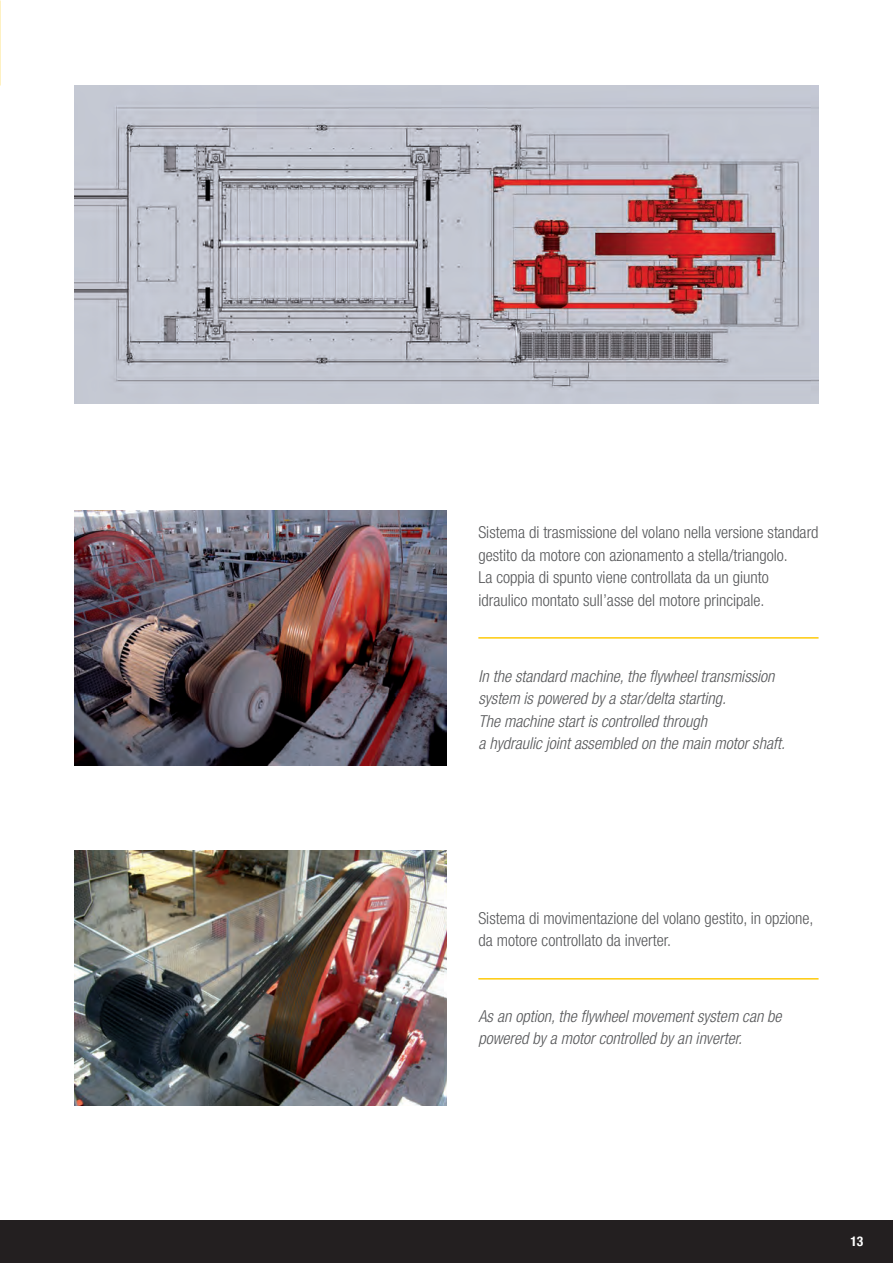
<style>
.page{position:relative;width:893px;height:1263px;background:#fff}
.page>*{position:absolute;margin:0;border:0;box-sizing:border-box;transform-origin:0 0}
.t1{font:300 condensed 16.5px/22.5px "Helvetica Neue LT Com";color:#57585a}
.t2{font:italic 300 condensed 16.5px/22.5px "Helvetica Neue LT Com";color:#57585a}
.t3{font:700 condensed 13.5px "Helvetica Neue LT Com";color:#fff}
</style>
<div class="page">
<div style="left:0;top:1220px;width:893px;height:43px;background:#231f20"></div>
<hr style="left:478px;top:637px;width:341px;height:2px;background:#feca0a">
<hr style="left:478px;top:978px;width:341px;height:1px;background:#feca0a">
<img style="left:74px;top:85px;width:745px;height:319px">
<img style="left:74px;top:510px;width:372px;height:255px">
<img style="left:74px;top:850px;width:372px;height:256px">
<p class="t1" style="left:478px;top:521px;width:342px">Sistema di trasmissione del volano nella versione standard gestito da motore con azionamento a stella/triangolo.<br>La coppia di spunto viene controllata da un giunto idraulico montato sull’asse del motore principale.</p>
<p class="t2" style="left:478px;top:664px;width:308px">In the standard machine, the flywheel transmission system is powered by a star/delta starting.<br>The machine start is controlled through<br>a hydraulic joint assembled on the main motor shaft.</p>
<p class="t1" style="left:478px;top:907px;width:337px">Sistema di movimentazione del volano gestito, in opzione, da motore controllato da inverter.</p>
<p class="t2" style="left:478px;top:1005px;width:305px">As an option, the flywheel movement system can be powered by a motor controlled by an inverter.</p>
<p class="t3" style="left:850px;top:1233px;width:14px">13</p>
</div>
